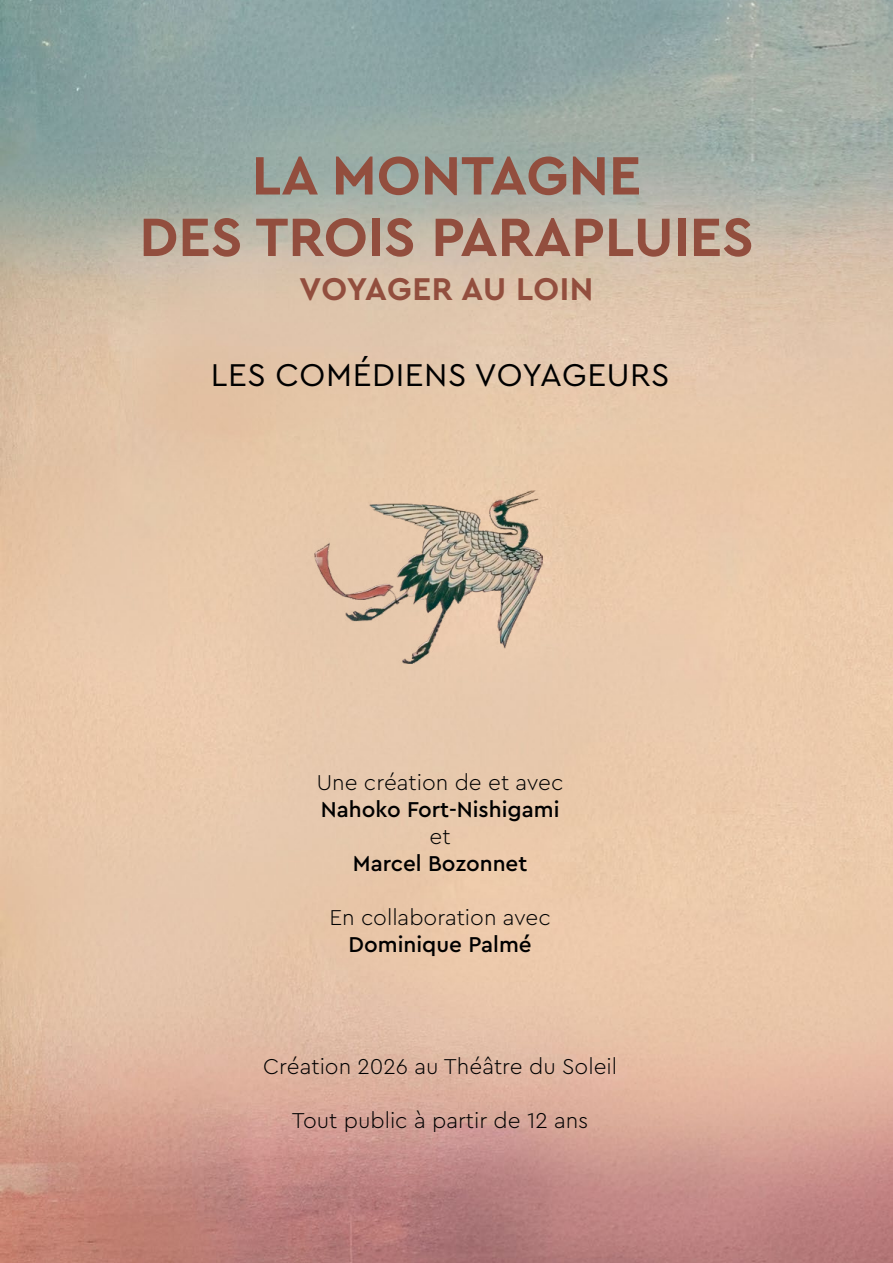
<style>
.page{position:relative;width:893px;height:1263px;background:#fff}
.page>*{position:absolute;margin:0;border:0;box-sizing:border-box;transform-origin:0 0}
.t1{font:700 56.55px/61.5px "Cera PRO";color:#924e3e;text-align:center}
.t2{font:33px "Cera PRO";letter-spacing:.02em;color:#000}
.t3{font:700 33px "Cera PRO";letter-spacing:.005em;color:#924e3e}
.t4{font:300 22.5px "Cera PRO";color:#000}
.t5{font:500 22.5px "Cera PRO";color:#000}
</style>
<div class="page">
<img style="left:0;top:0;width:893px;height:1263px">
<img style="left:315px;top:490px;width:227px;height:173px">
<h1 class="t1" style="left:139px;top:142px;width:616px">LA MONTAGNE<br>DES TROIS PARAPLUIES</h1>
<h2 class="t3" style="left:300px;top:266px;width:295px">VOYAGER AU LOIN</h2>
<h2 class="t2" style="left:211px;top:353px;width:461px">LES COMÉDIENS VOYAGEURS</h2>
<p class="t4" style="left:317px;top:768px;width:248px">Une création de et avec</p>
<p class="t5" style="left:321px;top:795px;width:240px">Nahoko Fort-Nishigami</p>
<p class="t4" style="left:430px;top:822px;width:23px">et</p>
<p class="t5" style="left:353px;top:849px;width:176px">Marcel Bozonnet</p>
<p class="t4" style="left:329px;top:903px;width:223px">En collaboration avec</p>
<p class="t5" style="left:349px;top:930px;width:185px">Dominique Palmé</p>
<p class="t4" style="left:263px;top:1051px;width:355px">Création 2026 au Théâtre du Soleil</p>
<p class="t4" style="left:292px;top:1105px;width:298px">Tout public à partir de 12 ans</p>
</div>
